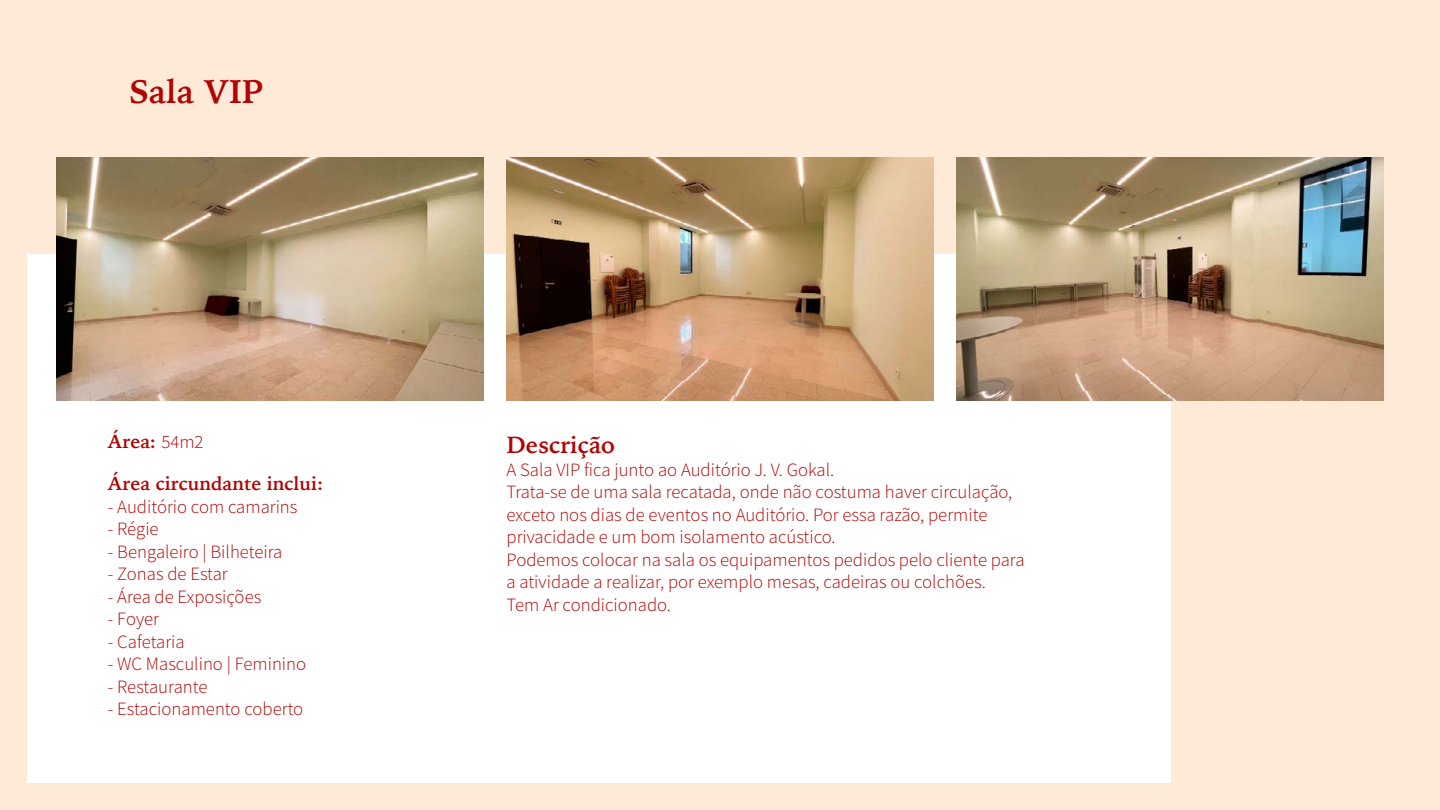
<style>
.page{position:relative;width:1440px;height:810px;background:#fff}
.page>*{position:absolute;margin:0;border:0;box-sizing:border-box;transform-origin:0 0}
.t1{font:700 33px "Iowan Old Style";color:#b20404}
.t2{font:700 23.25px "Iowan Old Style";color:#b20404}
.t3{font:18.75px/22.5px "Source Sans Variable";color:#b20404}
.t4{font:700 18.75px "Iowan Old Style";color:#b20404}
.s1{font-family:"Source Sans Variable";font-weight:400}
</style>
<div class="page">
<div style="left:0;top:1px;width:1440px;height:809px;background:#ffead8"></div>
<div style="left:27px;top:254px;width:1143px;height:529px;background:#fff"></div>
<img style="left:56px;top:157px;width:427px;height:244px">
<img style="left:507px;top:157px;width:426px;height:244px">
<img style="left:957px;top:157px;width:427px;height:244px">
<h1 class="t1" style="left:129px;top:62px;width:136px">Sala VIP</h1>
<p class="t4" style="left:108px;top:425px;width:97px">Área: <span class="s1">54m2</span></p>
<p class="t4" style="left:108px;top:467px;width:216px">Área circundante inclui:</p>
<p class="t3" style="left:108px;top:496px;width:191px">- Auditório com camarins</p>
<p class="t3" style="left:108px;top:518px;width:52px">- Régie</p>
<p class="t3" style="left:108px;top:541px;width:176px">- Bengaleiro | Bilheteira</p>
<p class="t3" style="left:108px;top:563px;width:121px">- Zonas de Estar</p>
<p class="t3" style="left:108px;top:586px;width:155px">- Área de Exposições</p>
<p class="t3" style="left:108px;top:608px;width:53px">- Foyer</p>
<p class="t3" style="left:108px;top:631px;width:78px">- Cafetaria</p>
<p class="t3" style="left:108px;top:653px;width:200px">- WC Masculino | Feminino</p>
<p class="t3" style="left:108px;top:676px;width:101px">- Restaurante</p>
<p class="t3" style="left:108px;top:698px;width:197px">- Estacionamento coberto</p>
<p class="t2" style="left:507px;top:424px;width:110px">Descrição</p>
<p class="t3" style="left:507px;top:458px;width:520px">A Sala VIP fica junto ao Auditório J. V. Gokal.<br>Trata-se de uma sala recatada, onde não costuma haver circulação, exceto nos dias de eventos no Auditório. Por essa razão, permite privacidade e um bom isolamento acústico.<br>Podemos colocar na sala os equipamentos pedidos pelo cliente para a atividade a realizar, por exemplo mesas, cadeiras ou colchões.<br>Tem Ar condicionado.</p>
</div>
